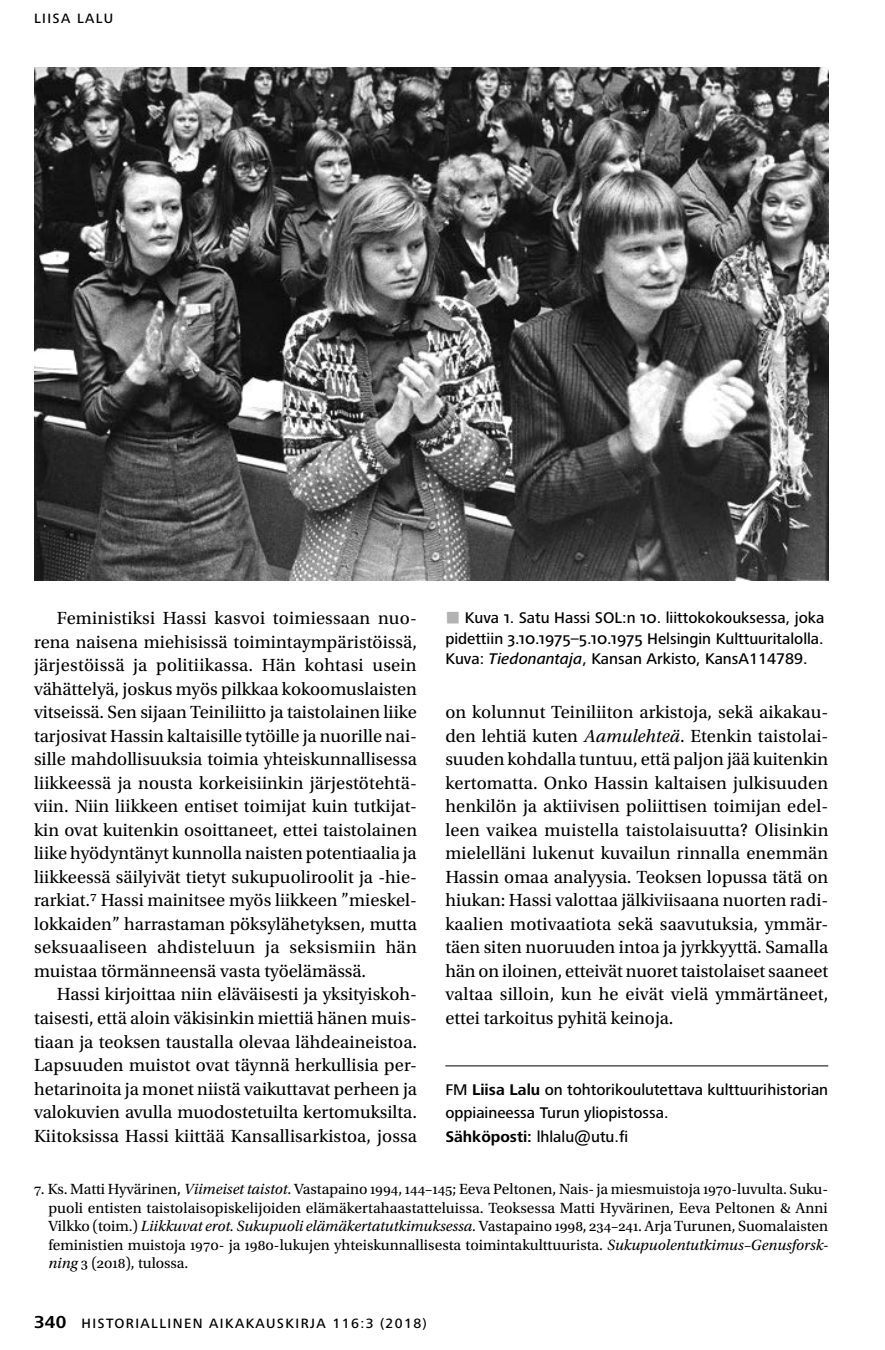
<style>
.page{position:relative;width:885px;height:1350px;background:#fff}
.page>*{position:absolute;margin:0;border:0;box-sizing:border-box;transform-origin:0 0}
.t1{font:18.4px/23.4px "Utopia Std";letter-spacing:.005em;color:#000;text-align:justify}
.t2{font:500 16px/20.4px "Frutiger Next Pro";color:#000;text-align:justify}
.t3{font:15.6px/18.6px "Utopia Std";color:#000;text-align:justify}
.t4{font:500 14px "Frutiger Next Pro";letter-spacing:.1em;color:#000}
.s1{font-size:19px}
.s2{color:#b3b2b2}
.s3{font-style:italic}
.s4{font-weight:700}
.s5{font-weight:700;font-size:18px}
</style>
<div class="page">
<img style="left:34px;top:67px;width:794px;height:514px">
<hr style="left:445px;top:1065px;width:383px;height:1px;background:#000">
<p class="t4" style="left:34px;top:10px;width:81px">LIISA LALU</p>
<p class="t1" style="left:34px;top:607px;width:384px;text-indent:23px">Feministiksi Hassi kasvoi toimiessaan nuo&shy;rena naisena miehisissä toimintaympäristöissä, järjestöissä ja politiikassa. Hän kohtasi usein vähättelyä, joskus myös pilkkaa kokoomuslaisten vitseissä. Sen sijaan Teiniliitto ja taistolainen liike tarjosivat Hassin kaltaisille tytöille ja nuorille nai&shy;sille mahdollisuuksia toimia yhteiskunnallisessa liikkeessä ja nousta korkeisiinkin järjestötehtä&shy;viin. Niin liikkeen entiset toimijat kuin tutkijat&shy;kin ovat kuitenkin osoittaneet, ettei taistolainen liike hyödyntänyt kunnolla naisten potentiaalia ja liikkeessä säilyivät tietyt sukupuoliroolit ja -hie&shy;rarkiat.<span class="s1">7</span> Hassi mainitsee myös liikkeen ”mieskel&shy;lokkaiden” harrastaman pöksylähetyksen, mutta seksuaaliseen ahdisteluun ja seksismiin hän muistaa törmänneensä vasta työelämässä.</p>
<p class="t1" style="left:34px;top:983px;width:384px;text-indent:23px">Hassi kirjoittaa niin eläväisesti ja yksityiskoh&shy;taisesti, että aloin väkisinkin miettiä hänen muis&shy;tiaan ja teoksen taustalla olevaa lähdeaineistoa.<br>Lapsuuden muistot ovat täynnä herkullisia per&shy;hetarinoita ja monet niistä vaikuttavat perheen ja valokuvien avulla muodostetuilta kertomuksilta.<br>Kiitoksissa Hassi kiittää Kansallisarkistoa, jossa</p>
<p class="t2" style="left:445px;top:608px;width:380px"><span class="s2">■</span> Kuva 1. Satu Hassi SOL:n 10. liittokokouksessa, joka pidettiin 3.10.1975–5.10.1975 Helsingin Kulttuuritalolla.<br>Kuva: <span class="s3">Tiedonantaja</span>, Kansan Arkisto, KansA114789.</p>
<p class="t1" style="left:445px;top:701px;width:384px">on kolunnut Teiniliiton arkistoja, sekä aikakau&shy;den lehtiä kuten <span class="s3">Aamulehteä</span>. Etenkin taistolai&shy;suuden kohdalla tuntuu, että paljon jää kuitenkin kertomatta. Onko Hassin kaltaisen julkisuuden henkilön ja aktiivisen poliittisen toimijan edel&shy;leen vaikea muistella taistolaisuutta? Olisinkin mielelläni lukenut kuvailun rinnalla enemmän Hassin omaa analyysia. Teoksen lopussa tätä on hiukan: Hassi valottaa jälkiviisaana nuorten radi&shy;kaalien motivaatiota sekä saavutuksia, ymmär&shy;täen siten nuoruuden intoa ja jyrkkyyttä. Samalla hän on iloinen, etteivät nuoret taistolaiset saaneet valtaa silloin, kun he eivät vielä ymmärtäneet, ettei tarkoitus pyhitä keinoja.</p>
<p class="t2" style="left:445px;top:1077px;width:384px;line-height:23.6px;text-align:left">FM <span class="s4">Liisa Lalu</span> on tohtorikoulutettava kulttuurihistorian oppiaineessa Turun yliopistossa.<br><span class="s4">Sähköposti:</span> lhlalu@utu.fi</p>
<p class="t3" style="left:48px;top:1180px;width:781px;text-indent:-14px">7. Ks. Matti Hyvärinen, <span class="s3">Viimeiset taistot</span>. Vastapaino 1994, 144–145; Eeva Peltonen, Nais- ja miesmuistoja 1970-luvulta. Suku&shy;puoli entisten taistolaisopiskelijoiden elämäkertahaastatteluissa. Teoksessa Matti Hyvärinen, Eeva Peltonen &amp; Anni Vilkko (toim.) <span class="s3">Liikkuvat erot. Sukupuoli elämäkertatutkimuksessa.</span> Vastapaino 1998, 234–241. Arja Turunen, Suomalaisten feministien muistoja 1970- ja 1980-lukujen yhteiskunnallisesta toimintakulttuurista. <span class="s3">Sukupuolentutkimus–Genusforsk&shy;ning</span> 3 (2018), tulossa.</p>
<p class="t4" style="left:34px;top:1315px;width:394px"><span class="s5">340</span> HISTORIALLINEN AIKAKAUSKIRJA 116:3 (2018)</p>
</div>
